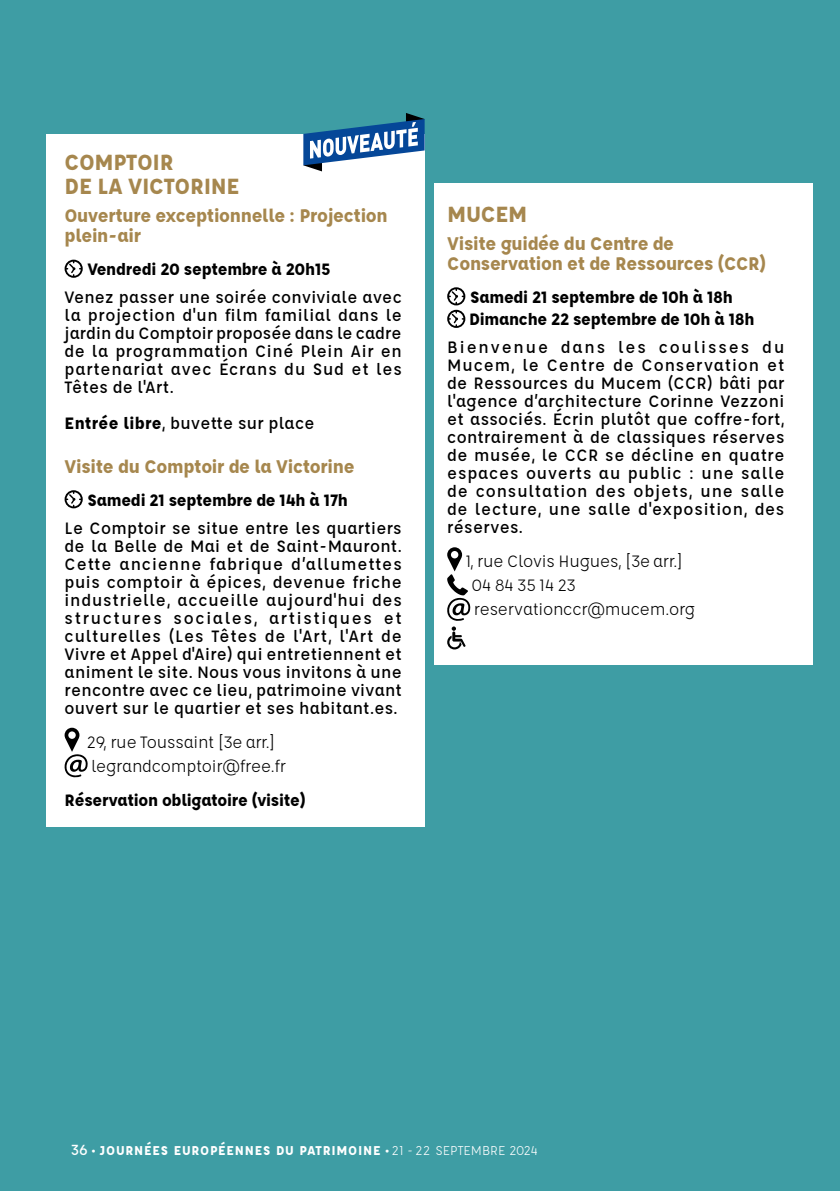
<style>
.page{position:relative;width:840px;height:1191px;background:#fff}
.page>*{position:absolute;margin:0;border:0;box-sizing:border-box;transform-origin:0 0}
.t1{font:700 24px/24px "Affogato";letter-spacing:-.015em;color:#a6874e}
.t2{font:700 20px/20px "Affogato";letter-spacing:-.015em;color:#a6874e}
.t3{font:500 18px/18px "Affogato";letter-spacing:.02em;color:#000;text-align:justify}
.t4{font:700 18px/22.4px "Affogato";letter-spacing:-.015em;color:#000}
.t5{font:18px/24px "Affogato";letter-spacing:-.015em;color:#000}
.t6{font:700 14px "Affogato";letter-spacing:.05em;color:#fff}
.s1{font-weight:700}
.s2{font-weight:500;font-size:16px}
.s3{font-weight:400}
</style>
<div class="page">
<div style="left:0;top:0;width:839px;height:1191px;background:#3e9da4"></div>
<div style="left:434px;top:183px;width:378px;height:481px;background:#fff"></div>
<div style="left:46px;top:134px;width:378px;height:692px;background:#fff"></div>
<svg style="left:65px;top:260px;width:18px;height:18px"></svg>
<svg style="left:65px;top:490px;width:18px;height:18px"></svg>
<svg style="left:64px;top:727px;width:24px;height:50px"></svg>
<svg style="left:447px;top:287px;width:18px;height:41px"></svg>
<svg style="left:447px;top:547px;width:23px;height:102px"></svg>
<svg style="left:303px;top:113px;width:121px;height:59px"></svg>
<h1 class="t1" style="left:65px;top:150px;width:176px">COMPTOIR<br>DE LA VICTORINE</h1>
<p class="t2" style="left:65px;top:205px;width:324px">Ouverture exceptionnelle : Projection plein-air</p>
<p class="t4" style="left:87px;top:257px;width:244px">Vendredi 20 septembre à 20h15</p>
<p class="t3" style="left:65px;top:288px;width:338px">Venez passer une soirée conviviale avec la projection d'un film familial dans le jardin du Comptoir proposée dans le cadre de la programmation Ciné Plein Air en partenariat avec Écrans du Sud et les Têtes de l'Art.</p>
<p class="t3" style="left:65px;top:414px;width:251px"><span class="s1">Entrée libre</span>, buvette sur place</p>
<p class="t2" style="left:65px;top:456px;width:291px">Visite du Comptoir de la Victorine</p>
<p class="t4" style="left:87px;top:488px;width:262px">Samedi 21 septembre de 14h à 17h</p>
<p class="t3" style="left:65px;top:518px;width:338px">Le Comptoir se situe entre les quartiers de la Belle de Mai et de Saint-Mauront.<br>Cette ancienne fabrique d’allumettes puis comptoir à épices, devenue friche industrielle, accueille aujourd'hui des structures sociales, artistiques et culturelles (Les Têtes de l'Art, l'Art de Vivre et Appel d'Aire) qui entretiennent et animent le site. Nous vous invitons à une rencontre avec ce lieu, patrimoine vivant ouvert sur le quartier et ses habitant.es.</p>
<p class="t5" style="left:87px;top:729px;width:200px">29, rue Toussaint [3e arr.] legrandcomptoir@free.fr</p>
<p class="t4" style="left:65px;top:788px;width:242px">Réservation obligatoire (visite)</p>
<h1 class="t1" style="left:447px;top:202px;width:82px">MUCEM</h1>
<p class="t2" style="left:447px;top:233px;width:320px">Visite guidée du Centre de<br>Conservation et de Ressources (CCR)</p>
<p class="t4" style="left:469px;top:285px;width:287px">Samedi 21 septembre de 10h à 18h<br>Dimanche 22 septembre de 10h à 18h</p>
<p class="t3" style="left:447px;top:338px;width:338px">Bienvenue dans les coulisses du Mucem, le Centre de Conservation et de Ressources du Mucem (CCR) bâti par l'agence d’architecture Corinne Vezzoni et associés. Écrin plutôt que coffre-fort, contrairement à de classiques réserves de musée, le CCR se décline en quatre espaces ouverts au public : une salle de consultation des objets, une salle de lecture, une salle d'exposition, des réserves.</p>
<p class="t5" style="left:471px;top:549px;width:225px;text-indent:-6px">1, rue Clovis Hugues, [3e arr.]<br>04 84 35 14 23 reservationccr@mucem.org</p>
<p class="t6" style="left:71px;top:1141px;width:468px"><span class="s2">36</span> • JOURNÉES EUROPÉENNES DU PATRIMOINE • <span class="s3">21 - 22 SEPTEMBRE 2024</span></p>
</div>
